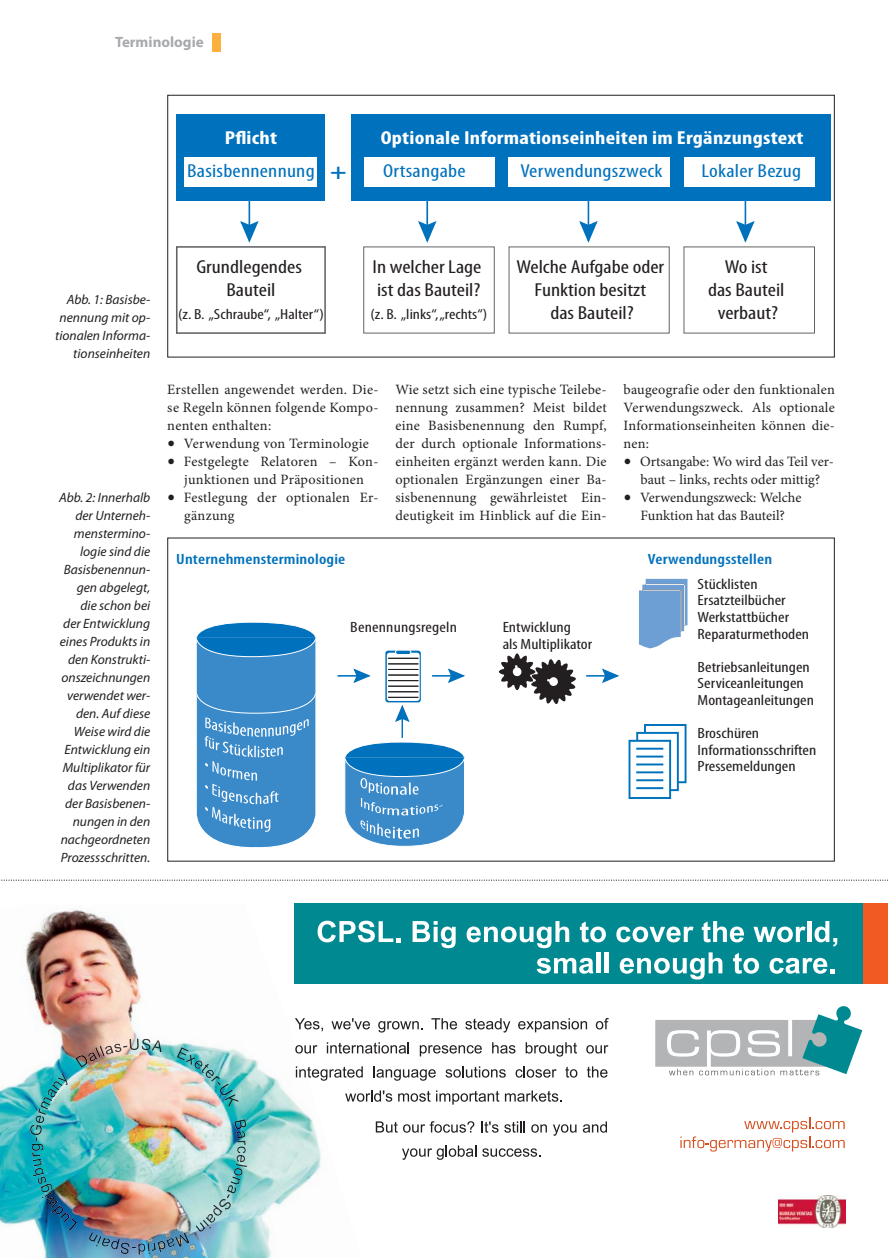
<style>
.page{position:relative;width:888px;height:1258px;background:#fff}
.page>*{position:absolute;margin:0;border:0;box-sizing:border-box;transform-origin:0 0}
.t1{font:700 condensed 22.95px "Myriad Pro";color:#0071bc;scale:1.2 1}
.t2{font:condensed 18.9px/23px "Myriad Pro";color:#231f20;text-align:center;scale:1.2 1}
.t3{font:700 condensed 18.9px "Myriad Pro";letter-spacing:.01em;color:#fff;scale:1.2 1}
.t4{font:condensed 18.9px "Myriad Pro";letter-spacing:.01em;color:#0071bc;scale:1.2 1}
.t5{font:700 15px "Myriad Pro";color:#a7a9ac}
.t6{font:condensed 14.85px/16.5px "Myriad Pro";color:#231f20;scale:1.2 1}
.t7{font:600 condensed 14.85px "Myriad Pro";letter-spacing:.01em;color:#0071bc;scale:1.2 1}
.t8{font:condensed 14.7px "Myriad Pro";color:#231f20;scale:1.2 1}
.t9{font:14.25px/18px "Minion Pro";letter-spacing:.015em;color:#231f20;text-align:justify}
.t10{font:italic 13.5px/18px "Myriad Pro";color:#231f20;text-align:right}
.s1{font-size:21px}
</style>
<div class="page">
<img style="left:0;top:909px;width:372px;height:349px">
<div style="left:294px;top:903px;width:570px;height:81px;background:#008991"></div>
<div style="left:863px;top:903px;width:25px;height:81px;background:#f15a22"></div>
<svg style="left:655px;top:1006px;width:207px;height:69px"></svg>
<img style="left:778px;top:1196px;width:67px;height:31px">
<svg style="left:318px;top:921px;width:82px;height:21px"></svg>
<svg style="left:413px;top:921px;width:43px;height:27px"></svg>
<svg style="left:467px;top:921px;width:102px;height:27px"></svg>
<svg style="left:580px;top:921px;width:26px;height:21px"></svg>
<svg style="left:616px;top:926px;width:77px;height:16px"></svg>
<svg style="left:702px;top:921px;width:42px;height:21px"></svg>
<svg style="left:753px;top:926px;width:53px;height:16px"></svg>
<hr style="left:807px;top:921px;width:4px;height:21px;background:#fff">
<svg style="left:814px;top:921px;width:23px;height:26px"></svg>
<svg style="left:537px;top:958px;width:56px;height:16px"></svg>
<hr style="left:596px;top:952px;width:4px;height:21px;background:#fff">
<hr style="left:605px;top:952px;width:4px;height:21px;background:#fff">
<svg style="left:620px;top:952px;width:102px;height:27px"></svg>
<svg style="left:733px;top:953px;width:26px;height:21px"></svg>
<svg style="left:769px;top:958px;width:65px;height:16px"></svg>
<img style="left:30px;top:1039px;width:217px;height:216px">
<svg style="left:295px;top:1018px;width:28px;height:13px"></svg>
<svg style="left:331px;top:1018px;width:39px;height:11px"></svg>
<svg style="left:378px;top:1021px;width:45px;height:11px"></svg>
<svg style="left:431px;top:1018px;width:26px;height:11px"></svg>
<svg style="left:465px;top:1018px;width:45px;height:14px"></svg>
<svg style="left:518px;top:1018px;width:69px;height:14px"></svg>
<svg style="left:596px;top:1018px;width:13px;height:11px"></svg>
<svg style="left:295px;top:1045px;width:22px;height:8px"></svg>
<svg style="left:327px;top:1042px;width:82px;height:11px"></svg>
<svg style="left:420px;top:1045px;width:62px;height:11px"></svg>
<svg style="left:492px;top:1042px;width:23px;height:11px"></svg>
<svg style="left:526px;top:1042px;width:51px;height:14px"></svg>
<svg style="left:586px;top:1045px;width:22px;height:8px"></svg>
<svg style="left:296px;top:1066px;width:67px;height:15px"></svg>
<svg style="left:374px;top:1066px;width:62px;height:15px"></svg>
<svg style="left:446px;top:1066px;width:60px;height:11px"></svg>
<svg style="left:516px;top:1066px;width:41px;height:11px"></svg>
<svg style="left:565px;top:1066px;width:12px;height:11px"></svg>
<svg style="left:587px;top:1066px;width:20px;height:11px"></svg>
<svg style="left:345px;top:1090px;width:47px;height:12px"></svg>
<svg style="left:398px;top:1090px;width:101px;height:14px"></svg>
<svg style="left:505px;top:1090px;width:57px;height:12px"></svg>
<svg style="left:376px;top:1121px;width:98px;height:12px"></svg>
<svg style="left:481px;top:1121px;width:17px;height:12px"></svg>
<svg style="left:504px;top:1121px;width:21px;height:12px"></svg>
<svg style="left:531px;top:1124px;width:16px;height:9px"></svg>
<svg style="left:553px;top:1124px;width:23px;height:12px"></svg>
<svg style="left:583px;top:1121px;width:24px;height:12px"></svg>
<svg style="left:402px;top:1145px;width:74px;height:15px"></svg>
<svg style="left:482px;top:1148px;width:58px;height:9px"></svg>
<svg style="left:680px;top:1117px;width:165px;height:34px"></svg>
<svg style="left:1px;top:879px;width:887px;height:2px"></svg>
<div style="left:212px;top:33px;width:9px;height:18px;background:#fbb03f"></div>
<div style="left:176px;top:246px;width:150px;height:88px;border:2px solid #636466"></div>
<div style="left:351px;top:114px;width:479px;height:86px;background:#0071bc"></div>
<div style="left:177px;top:114px;width:148px;height:86px;background:#0071bc"></div>
<div style="left:184px;top:157px;width:133px;height:29px;background:#fff"></div>
<div style="left:684px;top:157px;width:130px;height:29px;background:#fff"></div>
<div style="left:364px;top:157px;width:130px;height:29px;background:#fff"></div>
<div style="left:363px;top:246px;width:132px;height:87px;border:1px solid #636466"></div>
<div style="left:509px;top:157px;width:160px;height:29px;background:#fff"></div>
<svg style="left:240px;top:201px;width:19px;height:42px"></svg>
<hr style="left:426px;top:201px;width:2px;height:27px;background:#0071bc">
<svg style="left:418px;top:219px;width:19px;height:24px"></svg>
<svg style="left:579px;top:201px;width:19px;height:42px"></svg>
<svg style="left:736px;top:201px;width:19px;height:42px"></svg>
<div style="left:167px;top:95px;width:668px;height:262px;border:1px solid #231f20"></div>
<svg style="left:196px;top:622px;width:120px;height:226px;background:#4e96ce"></svg>
<svg style="left:385px;top:651px;width:36px;height:51px"></svg>
<svg style="left:387px;top:653px;width:33px;height:48px"></svg>
<hr style="left:395px;top:650px;width:16px;height:4px;background:#0071bc;border-radius:2px">
<div style="left:395px;top:650px;width:16px;height:5px;border:1px solid #fff;border-radius:2px"></div>
<hr style="left:388px;top:658px;width:30px;height:1px;background:#231f20">
<hr style="left:388px;top:664px;width:30px;height:1px;background:#231f20">
<hr style="left:388px;top:669px;width:30px;height:1px;background:#231f20">
<hr style="left:388px;top:675px;width:30px;height:1px;background:#231f20">
<hr style="left:388px;top:680px;width:30px;height:1px;background:#231f20">
<hr style="left:388px;top:686px;width:30px;height:1px;background:#231f20">
<hr style="left:388px;top:691px;width:30px;height:1px;background:#231f20">
<hr style="left:388px;top:697px;width:30px;height:1px;background:#231f20">
<svg style="left:338px;top:668px;width:33px;height:15px"></svg>
<svg style="left:432px;top:668px;width:33px;height:15px"></svg>
<svg style="left:586px;top:668px;width:33px;height:15px"></svg>
<svg style="left:344px;top:705px;width:121px;height:142px"></svg>
<svg style="left:639px;top:579px;width:48px;height:69px;background:#80aad7"></svg>
<hr style="left:642px;top:590px;width:39px;height:1px;background:#fff">
<hr style="left:681px;top:590px;width:1px;height:41px;background:#fff">
<hr style="left:646px;top:584px;width:38px;height:1px;background:#fff">
<hr style="left:684px;top:585px;width:1px;height:40px;background:#fff">
<img style="left:498px;top:653px;width:78px;height:51px">
<svg style="left:628px;top:724px;width:58px;height:75px"></svg>
<p class="t5" style="left:115px;top:37px;width:90px">Terminologie</p>
<h2 class="t3" style="left:225px;top:130px;width:45px">Pflicht</h2>
<h2 class="t4" style="left:187px;top:164px;width:108px">Basisbennennung</h2>
<h1 class="t1" style="left:330px;top:163px;width:15px">+</h1>
<h2 class="t3" style="left:381px;top:130px;width:354px">Optionale Informationseinheiten im Ergänzungstext</h2>
<h2 class="t4" style="left:383px;top:164px;width:70px">Ortsangabe</h2>
<h2 class="t4" style="left:520px;top:164px;width:120px">Verwendungszweck</h2>
<h2 class="t4" style="left:702px;top:164px;width:84px">Lokaler Bezug</h2>
<p class="t10" style="left:55px;top:291px;width:97px">Abb. 1: Basisbe&shy;nennung mit op&shy;tionalen Informa&shy;tionseinheiten</p>
<h2 class="t2" style="left:196px;top:257px;width:89px">Grundlegendes<br>Bauteil</h2>
<p class="t8" style="left:178px;top:308px;width:123px">(z. B. „Schraube“, „Halter“)</p>
<h2 class="t2" style="left:373px;top:257px;width:92px;text-align:left">In welcher Lage ist das Bauteil?</h2>
<p class="t8" style="left:370px;top:308px;width:99px">(z. B. „links“, „rechts“)</p>
<h2 class="t2" style="left:516px;top:257px;width:125px">Welche Aufgabe oder<br>Funktion besitzt<br>das Bauteil?</h2>
<h2 class="t2" style="left:708px;top:257px;width:65px">Wo ist<br>das Bauteil verbaut?</h2>
<p class="t10" style="left:59px;top:489px;width:93px">Abb. 2: Innerhalb der Unterneh&shy;menstermino&shy;logie sind die<br>Basisbenennun&shy;gen abgelegt, die schon bei<br>der Entwicklung eines Produkts in den Konstrukti&shy;onszeichnungen verwendet wer&shy;den. Auf diese<br>Weise wird die<br>Entwicklung ein<br>Multiplikator für das Verwenden der Basisbenen&shy;nungen in den nachgeordneten<br>Prozessschritten.</p>
<p class="t9" style="left:167px;top:381px;width:213px">Erstellen angewendet werden. Die&shy;se Regeln können folgende Kompo&shy;nenten enthalten:</p>
<p class="t9" style="left:167px;top:435px;width:203px"><span class="s1">•</span> Verwendung von Terminologie</p>
<p class="t9" style="left:167px;top:453px;width:213px;text-align:center"><span class="s1">•</span> Festgelegte Relatoren – Kon&shy;junktionen und Präpositionen</p>
<p class="t9" style="left:184px;top:489px;width:196px;text-indent:-17px"><span class="s1">•</span> Festlegung der optionalen Er&shy;gänzung</p>
<p class="t9" style="left:395px;top:381px;width:213px">Wie setzt sich eine typische Teilebe&shy;nennung zusammen? Meist bildet eine Basisbenennung den Rumpf, der durch optionale Informations&shy;einheiten ergänzt werden kann. Die optionalen Ergänzungen einer Ba&shy;sisbenennung gewährleistet Ein&shy;deutigkeit im Hinblick auf die Ein-</p>
<p class="t9" style="left:624px;top:381px;width:213px">baugeografie oder den funktionalen Verwendungszweck. Als optionale Informationseinheiten können die&shy;nen:</p>
<p class="t9" style="left:624px;top:453px;width:212px;text-align:center"><span class="s1">•</span> Ortsangabe: Wo wird das Teil ver&shy;baut – links, rechts oder mittig?</p>
<p class="t9" style="left:624px;top:489px;width:179px;text-align:center"><span class="s1">•</span> Verwendungszweck: Welche<br>Funktion hat das Bauteil?</p>
<p class="t7" style="left:176px;top:553px;width:142px">Unternehmensterminologie</p>
<p class="t7" style="left:648px;top:553px;width:105px">Verwendungsstellen</p>
<p class="t6" style="left:350px;top:620px;width:90px">Benennungsregeln</p>
<p class="t6" style="left:503px;top:620px;width:76px">Entwicklung<br>als Multiplikator</p>
<p class="t6" style="left:698px;top:577px;width:94px">Stücklisten<br>Ersatzteilbücher<br>Werkstattbücher<br>Reparaturmethoden</p>
<p class="t6" style="left:698px;top:660px;width:98px">Betriebsanleitungen<br>Serviceanleitungen<br>Montageanleitungen</p>
<p class="t6" style="left:698px;top:726px;width:100px">Broschüren<br>Informationsschriften<br>Pressemeldungen</p>
</div>
